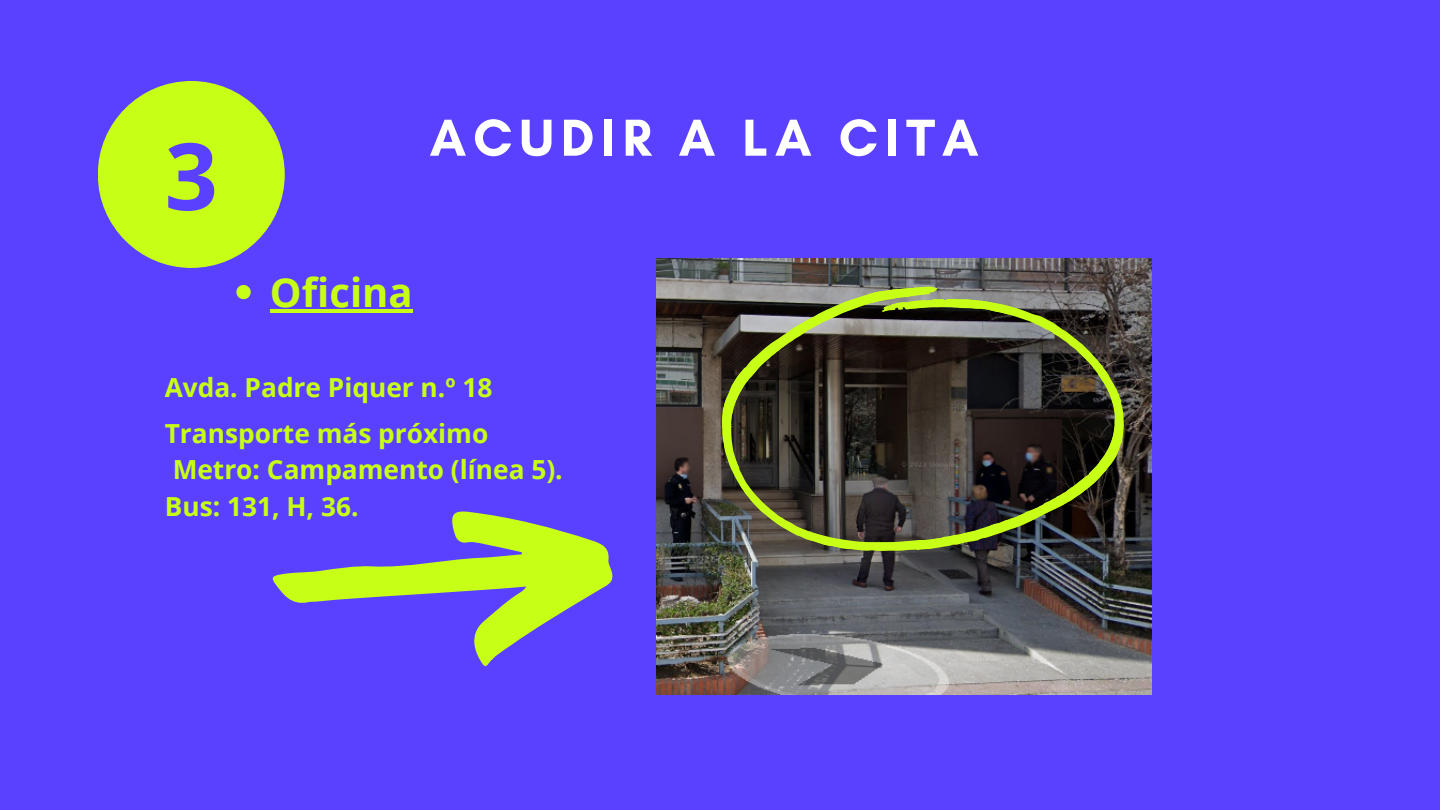
<style>
.page{position:relative;width:1440px;height:810px;background:#5941ff}
.page>*{position:absolute;margin:0;border:0;box-sizing:border-box;transform-origin:0 0}
.t1{font:700 93px "Open Sans";color:#5941ff}
.t2{font:700 53px "Glacial Indifference";letter-spacing:.13em;color:#fff}
.t3{font:700 40px "Open Sans";color:#c8ff16}
.t4{font:700 26.3px "Open Sans";color:#c8ff16}
</style>
<div class="page">
<div style="left:98px;top:81px;width:187px;height:187px;background:#c8ff16;border-radius:50%"></div>
<svg style="left:272px;top:511px;width:341px;height:155px"></svg>
<img style="left:657px;top:259px;width:495px;height:435px">
<svg style="left:722px;top:287px;width:401px;height:264px;background:#464730"></svg>
<svg style="left:885px;top:308px;width:6px;height:2px"></svg>
<svg style="left:236px;top:285px;width:15px;height:14px"></svg>
<hr style="left:270px;top:309px;width:143px;height:4px;background:#c8ff16">
<h1 class="t1" style="left:165px;top:111px;width:55px">3</h1>
<p class="t2" style="left:430px;top:105px;width:550px">ACUDIR A LA CITA</p>
<p class="t3" style="left:270px;top:264px;width:144px">Oficina</p>
<p class="t4" style="left:165px;top:369px;width:329px">Avda. Padre Piquer n.º 18</p>
<p class="t4" style="left:165px;top:415px;width:325px">Transporte más próximo</p>
<p class="t4" style="left:173px;top:451px;width:392px">Metro: Campamento (línea 5).</p>
<p class="t4" style="left:165px;top:488px;width:195px">Bus: 131, H, 36.</p>
</div>
